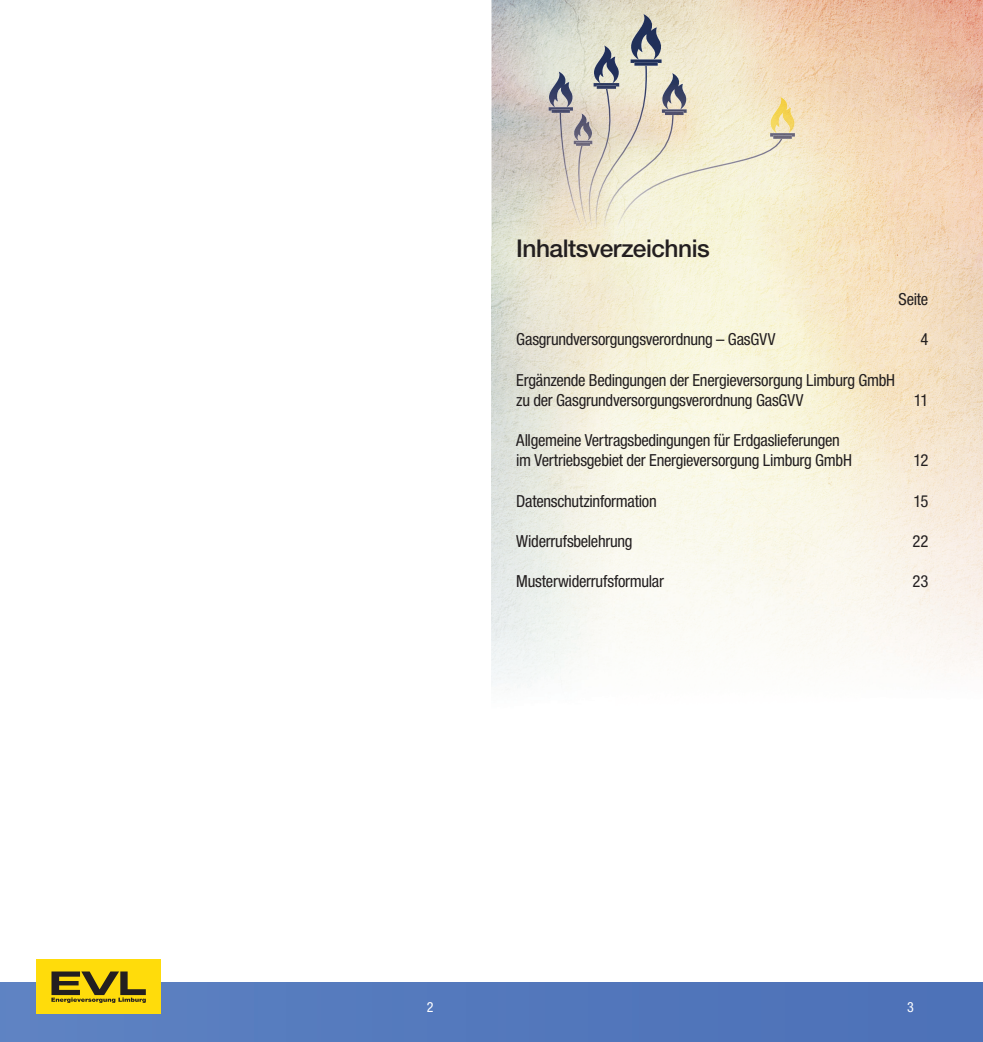
<style>
.page{position:relative;width:983px;height:1042px;background:#fff}
.page>*{position:absolute;margin:0;border:0;box-sizing:border-box;transform-origin:0 0}
.t1{font:500 24.5px "Helvetica Neue LT Std";letter-spacing:-.02em;color:#231f20}
.t2{font:condensed 16.62px/20.1px "Helvetica Neue LT Std";letter-spacing:-.02em;color:#231f20}
.t3{font:condensed 14px "Helvetica Neue LT Std";color:#fff}
</style>
<div class="page">
<div style="left:0;top:982px;width:982px;height:60px;background:#5378bc"></div>
<div style="left:36px;top:959px;width:124px;height:54px;background:#ffdc0b"></div>
<svg style="left:51px;top:971px;width:95px;height:32px"></svg>
<img style="left:491px;top:0;width:491px;height:688px">
<img style="left:673px;top:139px;width:109px;height:90px">
<img style="left:648px;top:115px;width:25px;height:114px">
<img style="left:592px;top:66px;width:56px;height:163px">
<img style="left:584px;top:89px;width:31px;height:140px">
<img style="left:583px;top:146px;width:5px;height:83px">
<img style="left:559px;top:113px;width:24px;height:116px">
<img style="left:770px;top:97px;width:24px;height:40px">
<img style="left:773px;top:135px;width:18px;height:4px">
<img style="left:661px;top:73px;width:25px;height:40px">
<img style="left:664px;top:112px;width:19px;height:3px">
<img style="left:630px;top:14px;width:31px;height:49px">
<img style="left:634px;top:62px;width:23px;height:4px">
<img style="left:593px;top:46px;width:26px;height:41px">
<img style="left:596px;top:85px;width:20px;height:4px">
<img style="left:573px;top:114px;width:19px;height:30px">
<img style="left:576px;top:142px;width:14px;height:4px">
<img style="left:548px;top:72px;width:25px;height:39px">
<img style="left:551px;top:109px;width:18px;height:4px">
<h1 class="t1" style="left:516px;top:234px;width:195px">Inhaltsverzeichnis</h1>
<p class="t2" style="left:898px;top:289px;width:31px">Seite</p>
<p class="t2" style="left:516px;top:329px;width:260px">Gasgrundversorgungsverordnung – GasGVV</p>
<p class="t2" style="left:920px;top:329px;width:9px">4</p>
<p class="t2" style="left:516px;top:370px;width:380px">Ergänzende Bedingungen der Energieversorgung Limburg GmbH zu der Gasgrundversorgungsverordnung GasGVV</p>
<p class="t2" style="left:913px;top:390px;width:16px">11</p>
<p class="t2" style="left:516px;top:430px;width:337px">Allgemeine Vertragsbedingungen für Erdgaslieferungen im Vertriebsgebiet der Energieversorgung Limburg GmbH</p>
<p class="t2" style="left:913px;top:450px;width:16px">12</p>
<p class="t2" style="left:516px;top:490px;width:142px">Datenschutzinformation</p>
<p class="t2" style="left:913px;top:490px;width:16px">15</p>
<p class="t2" style="left:516px;top:531px;width:118px">Widerrufsbelehrung</p>
<p class="t2" style="left:912px;top:531px;width:17px">22</p>
<p class="t2" style="left:516px;top:571px;width:149px">Musterwiderrufsformular</p>
<p class="t2" style="left:912px;top:571px;width:17px">23</p>
<p class="t3" style="left:426px;top:999px;width:8px">2</p>
<p class="t3" style="left:906px;top:999px;width:8px">3</p>
</div>
